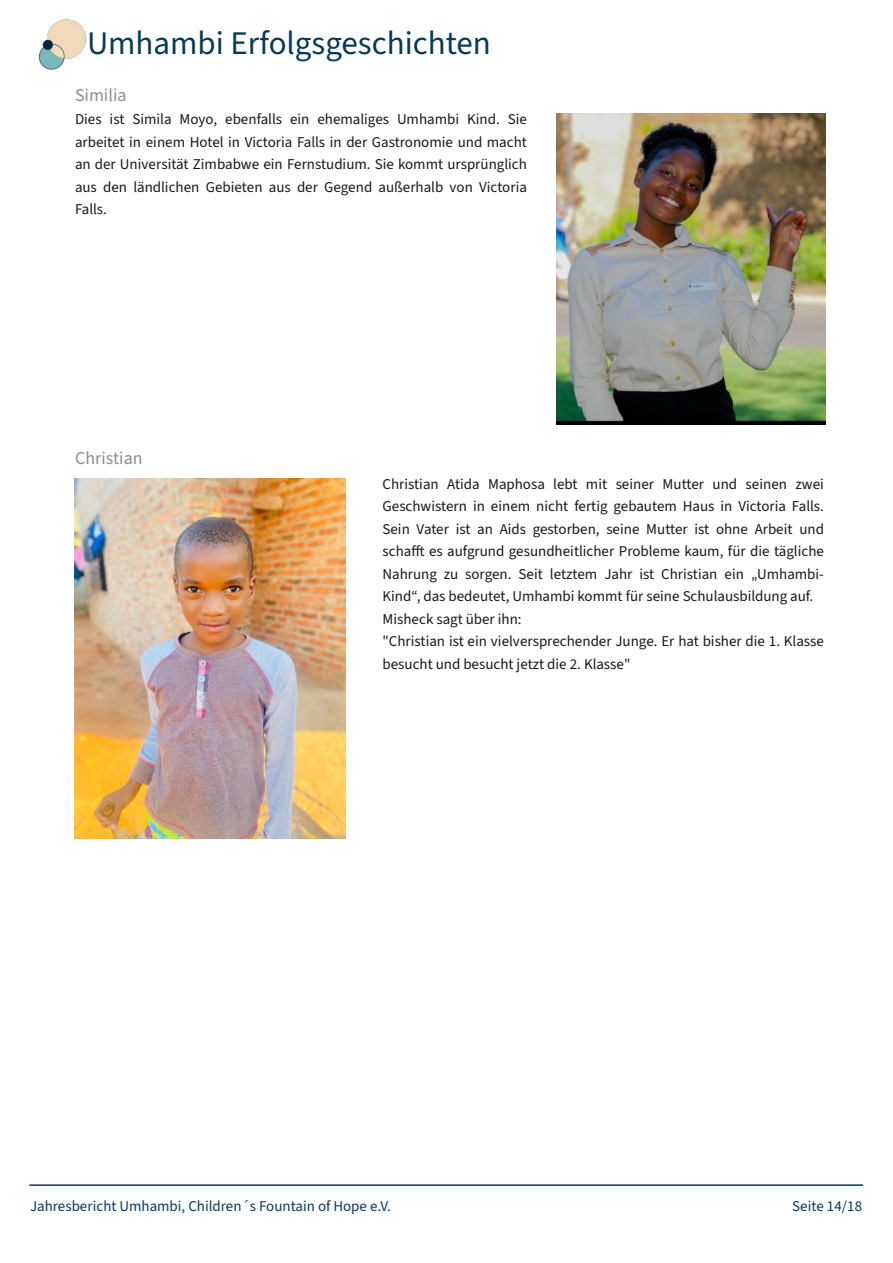
<style>
.page{position:relative;width:893px;height:1263px;background:#fff}
.page>*{position:absolute;margin:0;border:0;box-sizing:border-box;transform-origin:0 0}
.t1{font:33px "Source Sans 3";color:#073a56}
.t2{font:18px "Source Sans 3";letter-spacing:.005em;color:#8c8c8c}
.t3{font:15px/22.5px "Source Sans 3";color:#181715;text-align:justify}
.t4{font:15px "Source Sans 3";color:#073a56}
</style>
<div class="page">
<hr style="left:30px;top:1184px;width:832px;height:2px;background:#073a56">
<img style="left:38px;top:20px;width:49px;height:49px">
<img style="left:556px;top:113px;width:270px;height:312px">
<img style="left:75px;top:478px;width:270px;height:360px">
<h1 class="t1" style="left:87px;top:21px;width:405px">Umhambi Erfolgsgeschichten</h1>
<p class="t2" style="left:75px;top:83px;width:53px">Similia</p>
<p class="t3" style="left:75px;top:108px;width:453px">Dies ist Simila Moyo, ebenfalls ein ehemaliges Umhambi Kind. Sie arbeitet in einem Hotel in Victoria Falls in der Gastronomie und macht an der Universität Zimbabwe ein Fernstudium. Sie kommt ursprünglich aus den ländlichen Gebieten aus der Gegend außerhalb von Victoria Falls.</p>
<p class="t2" style="left:75px;top:446px;width:69px">Christian</p>
<p class="t3" style="left:382px;top:472px;width:443px;text-align:left">Christian Atida Maphosa lebt mit seiner Mutter und seinen zwei Geschwistern in einem nicht fertig gebautem Haus in Victoria Falls.<br>Sein Vater ist an Aids gestorben, seine Mutter ist ohne Arbeit und schafft es aufgrund gesundheitlicher Probleme kaum, für die tägliche Nahrung zu sorgen. Seit letztem Jahr ist Christian ein „Umhambi‑ Kind“, das bedeutet, Umhambi kommt für seine Schulausbildung auf.<br>Misheck sagt über ihn:<br>"Christian ist ein vielversprechender Junge. Er hat bisher die 1. Klasse besucht und besucht jetzt die 2. Klasse"</p>
<p class="t4" style="left:30px;top:1196px;width:362px">Jahresbericht Umhambi, Children´s Fountain of Hope e.V.</p>
<p class="t4" style="left:792px;top:1196px;width:71px">Seite 14/18</p>
</div>
